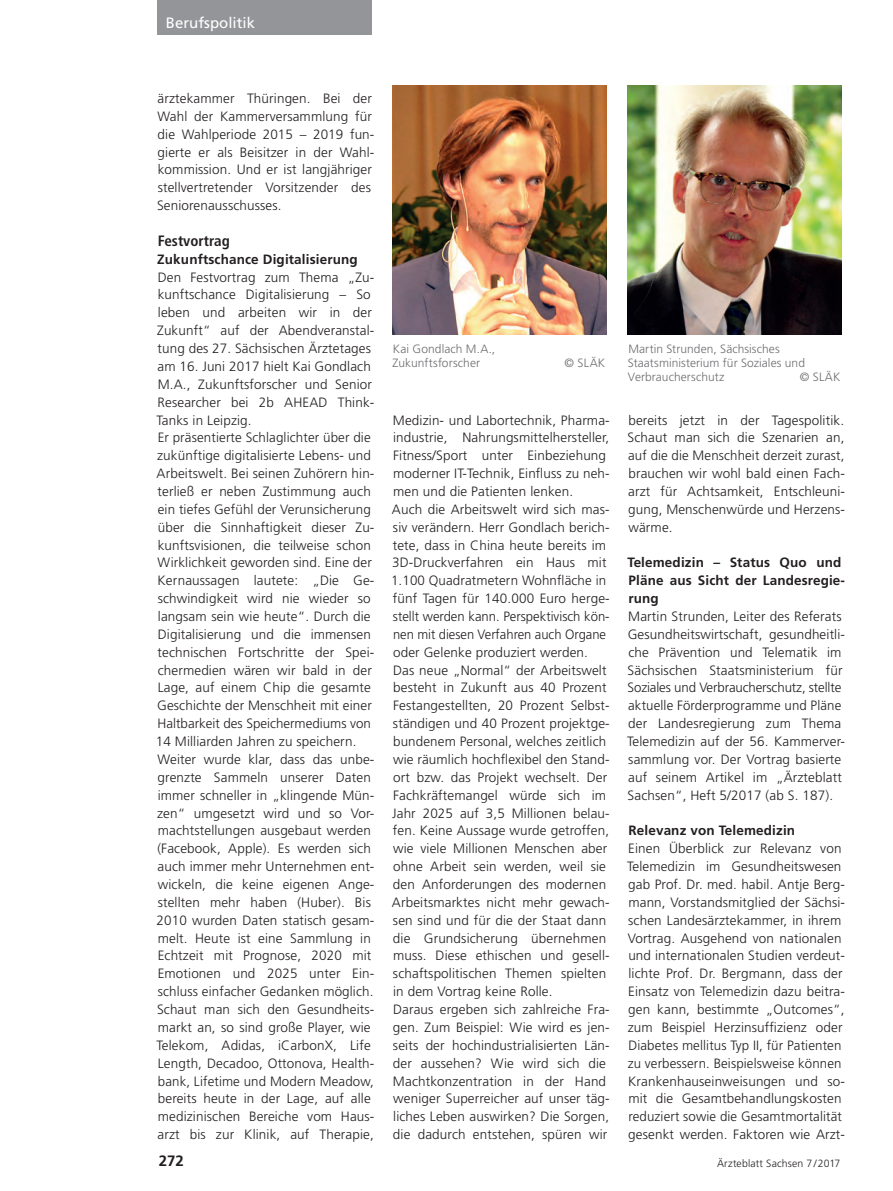
<style>
.page{position:relative;width:893px;height:1191px;background:#fff}
.page>*{position:absolute;margin:0;border:0;box-sizing:border-box;transform-origin:0 0}
.t1{font:15px "Frutiger";color:#fff}
.t2{font:700 condensed 15px "Frutiger";color:#231f20}
.t3{font:700 15px "Frutiger";color:#231f20}
.t4{font:300 13.5px/17.9px "Frutiger";letter-spacing:.01em;color:#231f20}
.t5{font:700 13.5px/17.9px "Frutiger";letter-spacing:.01em;color:#231f20}
.t6{font:300 12px/14.2px "Frutiger";letter-spacing:.005em;color:#6c6d70}
.t7{font:300 10.5px "Frutiger";letter-spacing:.01em;color:#231f20}
</style>
<div class="page">
<div style="left:157px;top:0;width:214px;height:34px;background:#939598"></div>
<img style="left:393px;top:85px;width:214px;height:250px">
<img style="left:628px;top:85px;width:214px;height:250px">
<p class="t1" style="left:166px;top:14px;width:91px">Berufspolitik</p>
<p class="t4" style="left:157px;top:89px;width:219px">ärztekammer Thüringen. Bei der<br>Wahl der Kammerversammlung für die Wahlperiode 2015 – 2019 fun&shy;gierte er als Beisitzer in der Wahl&shy;kommission. Und er ist langjähriger stellvertretender Vorsitzender des<br>Seniorenausschusses.</p>
<p class="t2" style="left:158px;top:232px;width:74px">Festvortrag</p>
<p class="t5" style="left:157px;top:250px;width:202px">Zukunftschance Digitalisierung</p>
<p class="t4" style="left:156px;top:268px;width:220px">Den Festvortrag zum Thema „Zu-- kunftschance Digitalisierung – So leben und arbeiten wir in der Zukunft“ auf der Abendveranstal&shy;tung des 27. Sächsischen Ärztetages am 16. Juni 2017 hielt Kai Gondlach M.A., Zukunftsforscher und Senior Researcher bei 2b AHEAD Think-Tanks in Leipzig.<br>Er präsentierte Schlaglichter über die zukünftige digitalisierte Lebens- und Arbeitswelt. Bei seinen Zuhörern hin&shy;terließ er neben Zustimmung auch ein tiefes Gefühl der Verunsicherung über die Sinnhaftigkeit dieser Zu-- kunftsvisionen, die teilweise schon Wirklichkeit geworden sind. Eine der Kernaussagen lautete: „Die Ge--- schwindigkeit wird nie wieder so langsam sein wie heute“. Durch die Digitalisierung und die immensen technischen Fortschritte der Spei&shy;chermedien wären wir bald in der Lage, auf einem Chip die gesamte Geschichte der Menschheit mit einer Haltbarkeit des Speichermediums von 14 Milliarden Jahren zu speichern.<br>Weiter wurde klar, dass das unbe&shy;grenzte Sammeln unserer Daten immer schneller in „klingende Mün&shy;zen“ umgesetzt wird und so Vor&shy;machtstellungen ausgebaut werden (Facebook, Apple). Es werden sich auch immer mehr Unternehmen ent&shy;wickeln, die keine eigenen Ange&shy;stellten mehr haben (Huber). Bis 2010 wurden Daten statisch gesam&shy;melt. Heute ist eine Sammlung in Echtzeit mit Prognose, 2020 mit Emotionen und 2025 unter Ein&shy;schluss einfacher Gedanken möglich.<br>Schaut man sich den Gesundheits&shy;markt an, so sind große Player, wie Telekom, Adidas, iCarbonX, Life Length, Decadoo, Ottonova, Health&shy;bank, Lifetime und Modern Meadow, bereits heute in der Lage, auf alle medizinischen Bereiche vom Haus&shy;arzt bis zur Klinik, auf Therapie,</p>
<p class="t6" style="left:392px;top:341px;width:104px">Kai Gondlach M.A.,<br>Zukunftsforscher</p>
<p class="t6" style="left:565px;top:356px;width:42px">© SLÄK</p>
<p class="t6" style="left:628px;top:341px;width:179px">Martin Strunden, Sächsisches<br>Staatsministerium für Soziales und<br>Verbraucherschutz</p>
<p class="t6" style="left:800px;top:370px;width:42px">© SLÄK</p>
<p class="t4" style="left:391px;top:411px;width:220px">Medizin- und Labortechnik, Pharma&shy;industrie, Nahrungsmittelhersteller, Fitness/Sport unter Einbeziehung moderner IT-Technik, Einfluss zu neh&shy;men und die Patienten lenken.<br>Auch die Arbeitswelt wird sich mas&shy;siv verändern. Herr Gondlach berich&shy;tete, dass in China heute bereits im 3D-Druckverfahren ein Haus mit 1.100 Quadratmetern Wohnfläche in fünf Tagen für 140.000 Euro herge&shy;stellt werden kann. Perspektivisch kön&shy;nen mit diesen Verfahren auch Organe oder Gelenke produziert werden.<br>Das neue „Normal“ der Arbeitswelt besteht in Zukunft aus 40 Prozent Festangestellten, 20 Prozent Selbst&shy;ständigen und 40 Prozent projektge&shy;bundenem Personal, welches zeitlich wie räumlich hochflexibel den Stand&shy;ort bzw. das Projekt wechselt. Der Fachkräftemangel würde sich im Jahr 2025 auf 3,5 Millionen belau&shy;fen. Keine Aussage wurde getroffen, wie viele Millionen Menschen aber ohne Arbeit sein werden, weil sie den Anforderungen des modernen Arbeitsmarktes nicht mehr gewach&shy;sen sind und für die der Staat dann die Grundsicherung übernehmen muss. Diese ethischen und gesell&shy;schaftspolitischen Themen spielten in dem Vortrag keine Rolle.<br>Daraus ergeben sich zahlreiche Fra&shy;gen. Zum Beispiel: Wie wird es jen&shy;seits der hochindustrialisierten Län&shy;der aussehen? Wie wird sich die Machtkonzentration in der Hand weniger Superreicher auf unser täg&shy;liches Leben auswirken? Die Sorgen, die dadurch entstehen, spüren wir</p>
<p class="t4" style="left:628px;top:411px;width:219px;text-align:justify">bereits jetzt in der Tagespolitik.<br>Schaut man sich die Szenarien an, auf die die Menschheit derzeit zurast, brauchen wir wohl bald einen Fach&shy;arzt für Achtsamkeit, Entschleuni&shy;gung, Menschenwürde und Herzens&shy;wärme.</p>
<p class="t5" style="left:627px;top:553px;width:219px">Telemedizin – Status Quo und<br>Pläne aus Sicht der Landesregie&shy;rung</p>
<p class="t4" style="left:627px;top:607px;width:219px">Martin Strunden, Leiter des Referats Gesundheitswirtschaft, gesundheitli&shy;che Prävention und Telematik im Sächsischen Staatsministerium für Soziales und Verbraucherschutz, stellte aktuelle Förderprogramme und Pläne der Landesregierung zum Thema Telemedizin auf der 56. Kammerver&shy;sammlung vor. Der Vortrag basierte auf seinem Artikel im „Ärzteblatt Sachsen“, Heft 5/2017 (ab S. 187).</p>
<p class="t5" style="left:628px;top:821px;width:168px">Relevanz von Telemedizin</p>
<p class="t4" style="left:627px;top:839px;width:219px">Einen Überblick zur Relevanz von Telemedizin im Gesundheitswesen gab Prof. Dr. med. habil. Antje Berg&shy;mann, Vorstandsmitglied der Sächsi&shy;schen Landesärztekammer, in ihrem Vortrag. Ausgehend von nationalen und internationalen Studien verdeut&shy;lichte Prof. Dr. Bergmann, dass der Einsatz von Telemedizin dazu beitra&shy;gen kann, bestimmte „Outcomes“, zum Beispiel Herzinsuffizienz oder Diabetes mellitus Typ II, für Patienten zu verbessern. Beispielsweise können Krankenhauseinweisungen und so-- mit die Gesamtbehandlungskosten reduziert sowie die Gesamtmortalität gesenkt werden. Faktoren wie Arzt-</p>
<p class="t3" style="left:159px;top:1151px;width:27px">272</p>
<p class="t7" style="left:717px;top:1157px;width:125px">Ärzteblatt Sachsen 7/2017</p>
</div>
